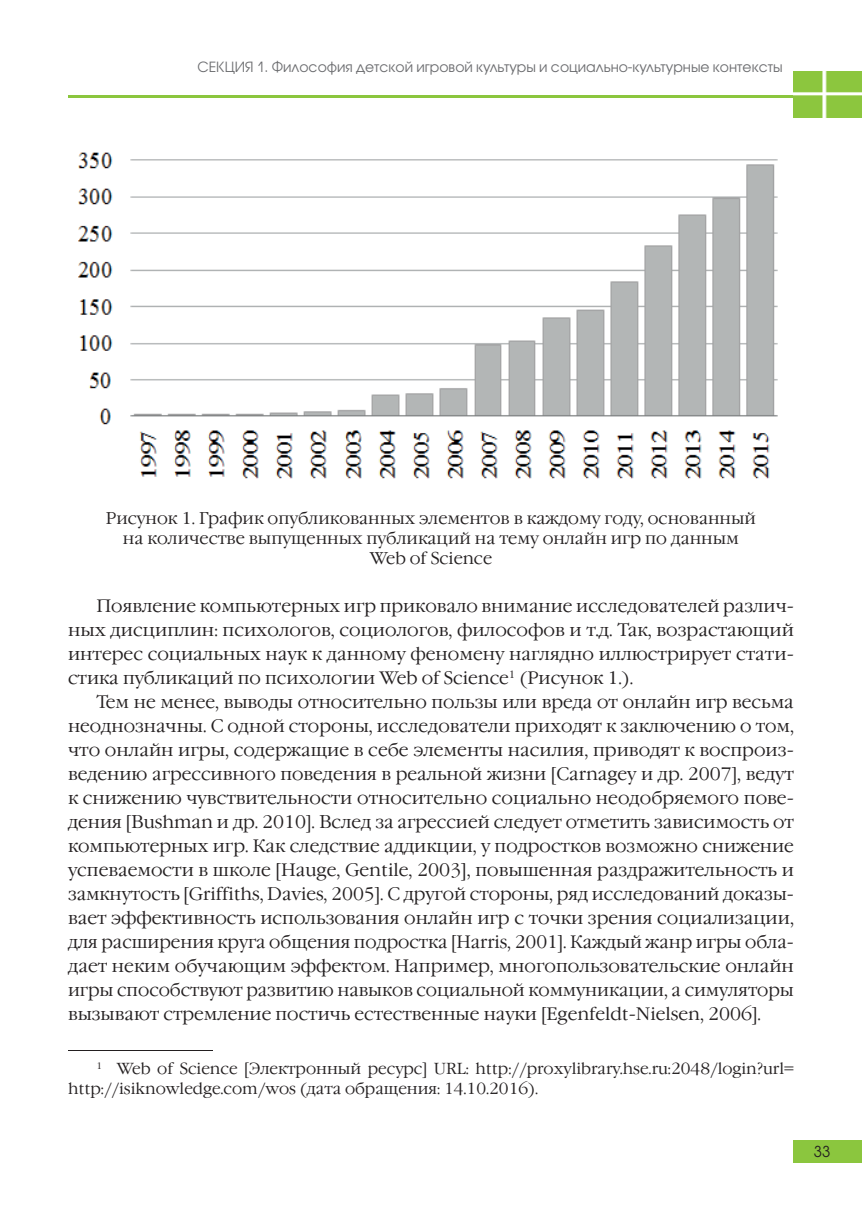
<style>
.page{position:relative;width:862px;height:1214px;background:#fff}
.page>*{position:absolute;margin:0;border:0;box-sizing:border-box;transform-origin:0 0}
.t1{font:18px/24px "Garamond C";color:#231f20;text-align:justify}
.t2{font:17px/20px "Garamond C";color:#231f20;text-align:center}
.t3{font:16px/20px "Garamond C";color:#231f20}
.t4{font:15px "Avant Garde Gothic C";color:#231f20}
.t5{font:14px "Avant Garde Gothic C";color:#6c6d70}
</style>
<div class="page">
<div style="left:794px;top:1140px;width:68px;height:22px;background:#8bc63e"></div>
<hr style="left:68px;top:95px;width:726px;height:2px;background:#8bc63e">
<img style="left:794px;top:72px;width:68px;height:45px">
<hr style="left:68px;top:1050px;width:144px;height:1px;background:#231f20">
<img style="left:78px;top:152px;width:700px;height:327px">
<p class="t5" style="left:197px;top:61px;width:586px">СЕКЦИЯ 1. Философия детской игровой культуры и социально-культурные контексты</p>
<p class="t2" style="left:106px;top:510px;width:651px">Рисунок 1. График опубликованных элементов в каждому году, основанный на количестве выпущенных публикаций на тему онлайн игр по данным<br>Web of Science</p>
<p class="t1" style="left:68px;top:595px;width:727px;text-indent:28px">Появление компьютерных игр приковало внимание исследователей различ&shy;ных дисциплин: психологов, социологов, философов и т.д. Так, возрастающий интерес социальных наук к данному феномену наглядно иллюстрирует стати&shy;стика публикаций по психологии Web of Science<sup>1</sup> (Рисунок 1.).</p>
<p class="t1" style="left:68px;top:691px;width:727px;text-indent:28px">Тем не менее, выводы относительно пользы или вреда от онлайн игр весьма неоднозначны. С одной стороны, исследователи приходят к заключению о том, что онлайн игры, содержащие в себе элементы насилия, приводят к воспроиз&shy;ведению агрессивного поведения в реальной жизни [Carnagey и др. 2007], ведут к снижению чувствительности относительно социально неодобряемого пове&shy;дения [Bushman и др. 2010]. Вслед за агрессией следует отметить зависимость от компьютерных игр. Как следствие аддикции, у подростков возможно снижение успеваемости в школе [Hauge, Gentile, 2003], повышенная раздражительность и замкнутость [Griffiths, Davies, 2005]. С другой стороны, ряд исследований доказы&shy;вает эффективность использования онлайн игр с точки зрения социализации, для расширения круга общения подростка [Harris, 2001]. Каждый жанр игры обла&shy;дает неким обучающим эффектом. Например, многопользовательские онлайн игры способствуют развитию навыков социальной коммуникации, а симуляторы вызывают стремление постичь естественные науки [Egenfeldt-Nielsen, 2006].</p>
<p class="t3" style="left:68px;top:1060px;width:727px;text-indent:28px"><sup>1</sup> Web of Science [Электронный ресурс] URL: http://proxylibrary.hse.ru:2048/login?url= http://isiknowledge.com/wos (дата обращения: 14.10.2016).</p>
<p class="t4" style="left:814px;top:1146px;width:18px">33</p>
</div>
